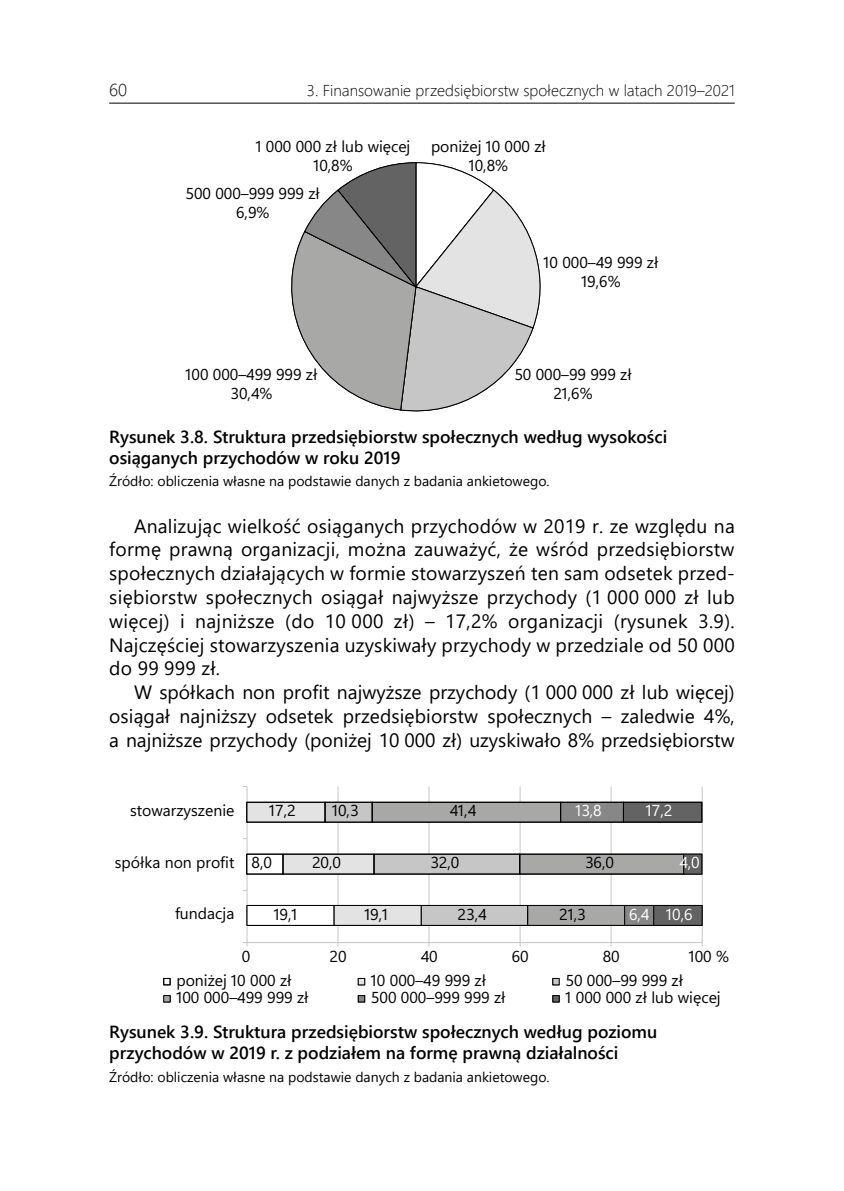
<style>
.page{position:relative;width:844px;height:1191px;background:#fff}
.page>*{position:absolute;margin:0;border:0;box-sizing:border-box;transform-origin:0 0}
.t1{font:19.25px/23.8px "Segoe UI";letter-spacing:.005em;color:#000;text-align:justify}
.t2{font:600 17.5px/21px "Segoe UI";color:#000}
.t3{font:300 17.5px "Segoe UI";color:#000}
.t4{font:15.75px/18.9px "Segoe UI Variable";color:#000;text-align:center}
.t5{font:300 15.75px "Segoe UI";color:#000}
.t6{font:15.75px "Segoe UI Variable";color:#fff}
.t7{font:14px "Segoe UI";color:#000}
</style>
<div class="page">
<hr style="left:109px;top:103px;width:625px;height:1px;background:#000">
<svg style="left:291px;top:162px;width:250px;height:249px"></svg>
<hr style="left:701px;top:786px;width:1px;height:156px;background:#c6c6c6">
<hr style="left:610px;top:786px;width:1px;height:156px;background:#c6c6c6">
<hr style="left:519px;top:786px;width:1px;height:156px;background:#c6c6c6">
<hr style="left:428px;top:786px;width:1px;height:156px;background:#c6c6c6">
<hr style="left:337px;top:786px;width:1px;height:156px;background:#c6c6c6">
<hr style="left:247px;top:942px;width:455px;height:1px;background:#c6c6c6">
<hr style="left:246px;top:786px;width:1px;height:156px;background:#c6c6c6">
<div style="left:163px;top:978px;width:7px;height:7px;border:1px solid #000"></div>
<div style="left:358px;top:978px;width:7px;height:7px;border:1px solid #000"></div>
<div style="left:552px;top:978px;width:7px;height:6px;background:#c6c6c6"></div>
<div style="left:552px;top:978px;width:7px;height:7px;border:1px solid #000"></div>
<div style="left:164px;top:995px;width:6px;height:7px;background:#a8a8a7"></div>
<div style="left:163px;top:995px;width:7px;height:7px;border:1px solid #000"></div>
<div style="left:358px;top:995px;width:6px;height:7px;background:#878787"></div>
<div style="left:358px;top:995px;width:7px;height:7px;border:1px solid #000"></div>
<div style="left:552px;top:995px;width:7px;height:7px;background:#646363"></div>
<div style="left:552px;top:995px;width:7px;height:7px;border:1px solid #000"></div>
<div style="left:247px;top:802px;width:78px;height:20px;background:#e3e3e3"></div>
<div style="left:246px;top:802px;width:79px;height:20px;border:1px solid #000"></div>
<div style="left:325px;top:802px;width:47px;height:20px;background:#c6c6c6"></div>
<div style="left:325px;top:802px;width:47px;height:20px;border:1px solid #000"></div>
<div style="left:372px;top:802px;width:188px;height:20px;background:#a8a8a7"></div>
<div style="left:372px;top:802px;width:188px;height:20px;border:1px solid #000"></div>
<div style="left:560px;top:802px;width:63px;height:20px;background:#878787"></div>
<div style="left:560px;top:802px;width:63px;height:20px;border:1px solid #000"></div>
<div style="left:623px;top:802px;width:78px;height:20px;background:#646363"></div>
<div style="left:623px;top:802px;width:79px;height:20px;border:1px solid #000"></div>
<div style="left:246px;top:854px;width:37px;height:20px;border:1px solid #000"></div>
<div style="left:283px;top:854px;width:91px;height:20px;background:#e3e3e3"></div>
<div style="left:283px;top:854px;width:91px;height:20px;border:1px solid #000"></div>
<div style="left:374px;top:854px;width:145px;height:20px;background:#c6c6c6"></div>
<div style="left:374px;top:854px;width:146px;height:20px;border:1px solid #000"></div>
<div style="left:519px;top:854px;width:164px;height:20px;background:#a8a8a7"></div>
<div style="left:519px;top:854px;width:164px;height:20px;border:1px solid #000"></div>
<div style="left:683px;top:854px;width:18px;height:20px;background:#646363"></div>
<div style="left:683px;top:854px;width:19px;height:20px;border:1px solid #000"></div>
<div style="left:247px;top:905px;width:87px;height:20px;border:1px solid #000"></div>
<div style="left:334px;top:905px;width:87px;height:20px;background:#e3e3e3"></div>
<div style="left:334px;top:905px;width:87px;height:20px;border:1px solid #000"></div>
<div style="left:421px;top:905px;width:106px;height:20px;background:#c6c6c6"></div>
<div style="left:421px;top:905px;width:107px;height:20px;border:1px solid #000"></div>
<div style="left:527px;top:905px;width:97px;height:20px;background:#a8a8a7"></div>
<div style="left:527px;top:905px;width:97px;height:20px;border:1px solid #000"></div>
<div style="left:624px;top:905px;width:29px;height:20px;background:#878787"></div>
<div style="left:624px;top:905px;width:29px;height:20px;border:1px solid #000"></div>
<div style="left:653px;top:905px;width:49px;height:20px;background:#646363"></div>
<div style="left:653px;top:905px;width:49px;height:20px;border:1px solid #000"></div>
<p class="t3" style="left:109px;top:73px;width:20px">60</p>
<p class="t5" style="left:307px;top:75px;width:429px">3. Finansowanie przedsiębiorstw społecznych w latach 2019–2021</p>
<p class="t4" style="left:255px;top:137px;width:156px">1 000 000 zł lub więcej<br>10,8%</p>
<p class="t4" style="left:185px;top:183px;width:136px">500 000–999 999 zł<br>6,9%</p>
<p class="t4" style="left:431px;top:137px;width:116px">poniżej 10 000 zł<br>10,8%</p>
<p class="t4" style="left:543px;top:252px;width:116px">10 000–49 999 zł<br>19,6%</p>
<p class="t4" style="left:185px;top:365px;width:133px">100 000–499 999 zł<br>30,4%</p>
<p class="t4" style="left:514px;top:365px;width:119px">50 000–99 999 zł<br>21,6%</p>
<p class="t2" style="left:109px;top:424px;width:559px">Rysunek 3.8. Struktura przedsiębiorstw społecznych według wysokości osiąganych przychodów w roku 2019</p>
<p class="t7" style="left:109px;top:468px;width:442px">Źródło: obliczenia własne na podstawie danych z badania ankietowego.</p>
<p class="t1" style="left:109px;top:512px;width:627px;text-indent:25px">Analizując wielkość osiąganych przychodów w 2019 r. ze względu na formę prawną organizacji, można zauważyć, że wśród przedsiębiorstw społecznych działających w formie stowarzyszeń ten sam odsetek przed&shy;siębiorstw społecznych osiągał najwyższe przychody (1 000 000 zł lub więcej) i najniższe (do 10 000 zł) – 17,2% organizacji (rysunek 3.9).<br>Najczęściej stowarzyszenia uzyskiwały przychody w przedziale od 50 000 do 99 999 zł.</p>
<p class="t1" style="left:109px;top:679px;width:627px;text-indent:25px">W spółkach non profit najwyższe przychody (1 000 000 zł lub więcej) osiągał najniższy odsetek przedsiębiorstw społecznych – zaledwie 4%, a najniższe przychody (poniżej 10 000 zł) uzyskiwało 8% przedsiębiorstw</p>
<p class="t4" style="left:130px;top:800px;width:106px">stowarzyszenie</p>
<p class="t4" style="left:115px;top:852px;width:121px">spółka non profit</p>
<p class="t4" style="left:175px;top:904px;width:61px">fundacja</p>
<p class="t4" style="left:269px;top:800px;width:28px">17,2</p>
<p class="t4" style="left:332px;top:800px;width:28px">10,3</p>
<p class="t4" style="left:251px;top:852px;width:22px">8,0</p>
<p class="t4" style="left:312px;top:852px;width:30px">20,0</p>
<p class="t4" style="left:273px;top:904px;width:25px">19,1</p>
<p class="t4" style="left:364px;top:904px;width:25px">19,1</p>
<p class="t4" style="left:449px;top:800px;width:28px">41,4</p>
<p class="t4" style="left:430px;top:852px;width:30px">32,0</p>
<p class="t4" style="left:457px;top:904px;width:30px">23,4</p>
<p class="t6" style="left:575px;top:799px;width:28px">13,8</p>
<p class="t6" style="left:645px;top:799px;width:28px">17,2</p>
<p class="t4" style="left:585px;top:852px;width:30px">36,0</p>
<p class="t6" style="left:679px;top:851px;width:22px">4,0</p>
<p class="t4" style="left:559px;top:904px;width:28px">21,3</p>
<p class="t6" style="left:629px;top:903px;width:22px">6,4</p>
<p class="t6" style="left:666px;top:903px;width:28px">10,6</p>
<p class="t4" style="left:242px;top:946px;width:10px">0</p>
<p class="t4" style="left:329px;top:946px;width:19px">20</p>
<p class="t4" style="left:420px;top:946px;width:19px">40</p>
<p class="t4" style="left:511px;top:946px;width:19px">60</p>
<p class="t4" style="left:602px;top:946px;width:19px">80</p>
<p class="t4" style="left:688px;top:946px;width:42px">100 %</p>
<p class="t4" style="left:176px;top:970px;width:117px">poniżej 10 000 zł</p>
<p class="t4" style="left:371px;top:970px;width:117px">10 000–49 999 zł</p>
<p class="t4" style="left:565px;top:970px;width:119px">50 000–99 999 zł</p>
<p class="t4" style="left:176px;top:987px;width:134px">100 000–499 999 zł</p>
<p class="t4" style="left:371px;top:987px;width:136px">500 000–999 999 zł</p>
<p class="t4" style="left:565px;top:987px;width:157px">1 000 000 zł lub więcej</p>
<p class="t2" style="left:109px;top:1020px;width:549px">Rysunek 3.9. Struktura przedsiębiorstw społecznych według poziomu przychodów w 2019 r. z podziałem na formę prawną działalności</p>
<p class="t7" style="left:109px;top:1063px;width:442px">Źródło: obliczenia własne na podstawie danych z badania ankietowego.</p>
</div>
